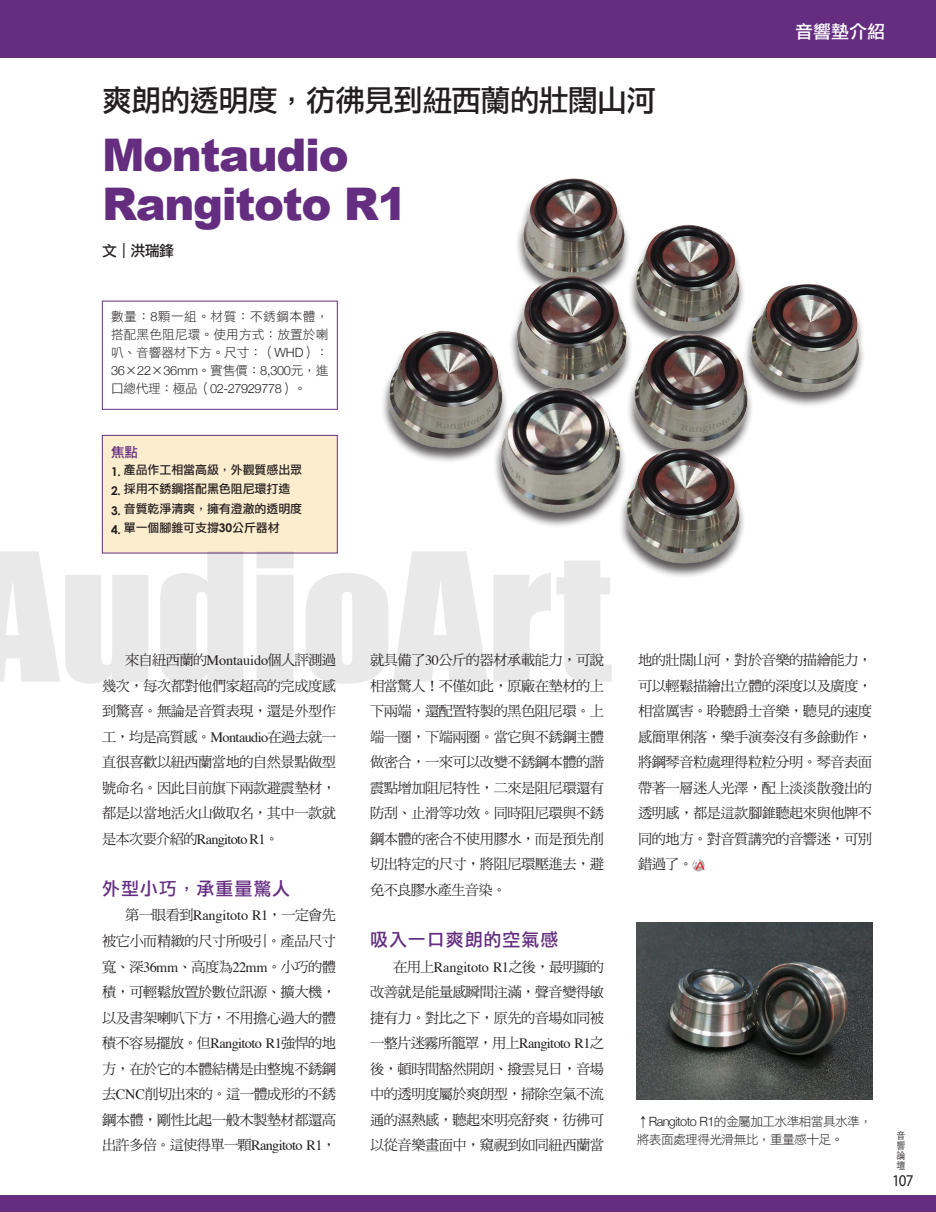
<style>
.page{position:relative;width:936px;height:1212px;background:#fff}
.page>*{position:absolute;margin:0;border:0;box-sizing:border-box;transform-origin:0 0}
.t1{font:165px "Impact";color:#231f20;scale:1.11 1}
.大標題{font:900 45px "Arial";letter-spacing:-.03em;color:#642d80}
.大標題-2{font:30px "DF Li Hei Std W5";letter-spacing:-.03em;color:#231f20}
.內標{font:18px "DF Li Hei Std W5";letter-spacing:.05em;color:#642d80}
.t2{font:18px "DF Li Hei Std W5";color:#fff}
.t3{font:16.5px "Myriad Pro";color:#231f20;scale:.91 1}
.t4{font:15px "Li Hei Pro";color:#231f20}
.內文{font:14.25px/25.5px "DF Ming Std W5";letter-spacing:-.035em;color:#231f20;text-align:justify}
.規格{font:13.5px "DF Li Hei Std W5";color:#642d80}
.t5{font:12.75px/18px "DF Li Hei Std W3";letter-spacing:-.015em;color:#231f20;text-align:justify}
.t6{font:12.75px/18px "DF Li Hei Std W3";letter-spacing:-.05em;color:#231f20}
.t7{font:12px "DF Li Hei Std W5";letter-spacing:-.01em;color:#231f20}
.t8{font:300 9.9px/10.2px "ST Heiti TC";color:#231f20;text-align:justify;scale:.91 1}
.s1{font-family:"Helvetica Neue";font-weight:300}
.s2{font-family:"Century Gothic";font-weight:700}
.s3{font-family:"Times"}
.s4{font-family:"DF Ming Std W5"}
</style>
<div class="page">
<div style="left:0;top:0;width:935px;height:58px;background:#642d80"></div>
<div style="left:0;top:1195px;width:935px;height:17px;background:#642d80"></div>
<img style="left:383px;top:178px;width:481px;height:399px">
<div style="left:692px;top:859px;width:12px;height:12px;background:#b2b2b2;border-radius:50%"></div>
<svg style="left:692px;top:859px;width:12px;height:11px"></svg>
<img style="left:636px;top:923px;width:236px;height:176px">
<div style="left:102px;top:435px;width:235px;height:118px;background:#fcedce"></div>
<div style="left:102px;top:435px;width:235px;height:118px;border:1px solid #642d80"></div>
<p class="大標題-2" style="left:102px;top:84px;width:555px">爽朗的透明度，彷彿見到紐西蘭的壯闊山河</p>
<p class="大標題" style="left:102px;top:122px;width:248px">Montaudio</p>
<p class="大標題" style="left:102px;top:171px;width:307px">Rangitoto R1</p>
<p class="t4" style="left:102px;top:243px;width:73px">文｜洪瑞鋒</p>
<p class="t2" style="left:795px;top:22px;width:91px">音響墊介紹</p>
<p class="t5" style="left:111px;top:307px;width:219px">數量：<span class="s1">8</span>顆一組。材質：不銹鋼本體，搭配黑色阻尼環。使用方式：放置於喇叭、音響器材下方。尺寸：（<span class="s1">WHD</span>）：<span class="s1">36</span>×<span class="s1">22</span>×<span class="s1">36mm</span>。實售價：<span class="s1">8,300</span>元，進口總代理：極品（<span class="s1">02-27929778</span>）。</p>
<p class="規格" style="left:111px;top:445px;width:28px">焦點</p>
<p class="t7" style="left:111px;top:463px;width:193px"><span class="s2">1.</span> 產品作工相當高級，外觀質感出眾</p>
<p class="t7" style="left:111px;top:483px;width:181px"><span class="s2">2.</span> 採用不銹鋼搭配黑色阻尼環打造</p>
<p class="t7" style="left:111px;top:502px;width:193px"><span class="s2">3.</span> 音質乾淨清爽，擁有澄澈的透明度</p>
<p class="t7" style="left:111px;top:522px;width:170px"><span class="s2">4.</span> 單一個腳錐可支撐<span class="s2">30</span>公斤器材</p>
<h1 class="t1" style="left:-34px;top:489px;width:583px">AudioArt</h1>
<p class="內文" style="left:102px;top:647px;width:235px;text-indent:23px">來自紐西蘭的<span class="s3">Montauido</span>個人評測過幾次，每次都對他們家超高的完成度感到驚喜。無論是音質表現，還是外型作工，均是高質感。<span class="s3">Montaudio</span>在過去就一直很喜歡以紐西蘭當地的自然景點做型號命名。因此目前旗下兩款避震墊材，都是以當地活火山做取名，其中一款就是本次要介紹的<span class="s3">Rangitoto R1</span>。</p>
<p class="內標" style="left:102px;top:879px;width:190px">外型小巧，承重量驚人</p>
<p class="內文" style="left:102px;top:902px;width:235px;text-indent:23px">第一眼看到<span class="s3">Rangitoto R1</span>，一定會先被它小而精緻的尺寸所吸引。產品尺寸寬、深<span class="s3">36mm</span>、高度為<span class="s3">22mm</span>。小巧的體積，可輕鬆放置於數位訊源、擴大機，以及書架喇叭下方，不用擔心過大的體積不容易擺放。但<span class="s3">Rangitoto R1</span>強悍的地方，在於它的本體結構是由整塊不銹鋼去<span class="s3">CNC</span>削切出來的。這一體成形的不銹鋼本體，剛性比起一般木製墊材都還高出許多倍。這使得單一顆<span class="s3">Rangitoto R1</span>，</p>
<p class="內文" style="left:370px;top:647px;width:235px">就具備了<span class="s3">30</span>公斤的器材承載能力，可說相當驚人！不僅如此，原廠在墊材的上下兩端，還配置特製的黑色阻尼環。上端一圈，下端兩圈。當它與不銹鋼主體做密合，一來可以改變不銹鋼本體的諧震點增加阻尼特性，二來是阻尼環還有防刮、止滑等功效。同時阻尼環與不銹鋼本體的密合不使用膠水，而是預先削切出特定的尺寸，將阻尼環壓進去，避免不良膠水產生音染。</p>
<p class="內標" style="left:370px;top:930px;width:190px">吸入一口爽朗的空氣感</p>
<p class="內文" style="left:370px;top:953px;width:235px;text-indent:23px">在用上<span class="s3">Rangitoto R1</span>之後，最明顯的改善就是能量感瞬間注滿，聲音變得敏捷有力。對比之下，原先的音場如同被一整片迷霧所籠罩，用上<span class="s3">Rangitoto R1</span>之後，頓時間豁然開朗、撥雲見日，音場中的透明度屬於爽朗型，掃除空氣不流通的濕熱感，聽起來明亮舒爽，彷彿可以從音樂畫面中，窺視到如同紐西蘭當</p>
<p class="內文" style="left:638px;top:647px;width:235px">地的壯闊山河，對於音樂的描繪能力，可以輕鬆描繪出立體的深度以及廣度，相當厲害。聆聽爵士音樂，聽見的速度感簡單俐落，樂手演奏沒有多餘動作，將鋼琴音粒處理得粒粒分明。琴音表面帶著一層迷人光澤，配上淡淡散發出的透明感，都是這款腳錐聽起來與他牌不同的地方。對音質講究的音響迷，可別錯過了。</p>
<p class="t6" style="left:636px;top:1112px;width:237px"><span class="s4">↑</span><span class="s1">Rangitoto R1</span>的金屬加工水準相當具水準，將表面處理得光滑無比，重量感十足。</p>
<p class="t8" style="left:896px;top:1129px;width:11px">音響論壇</p>
<p class="t3" style="left:891px;top:1170px;width:25px">107</p>
</div>
